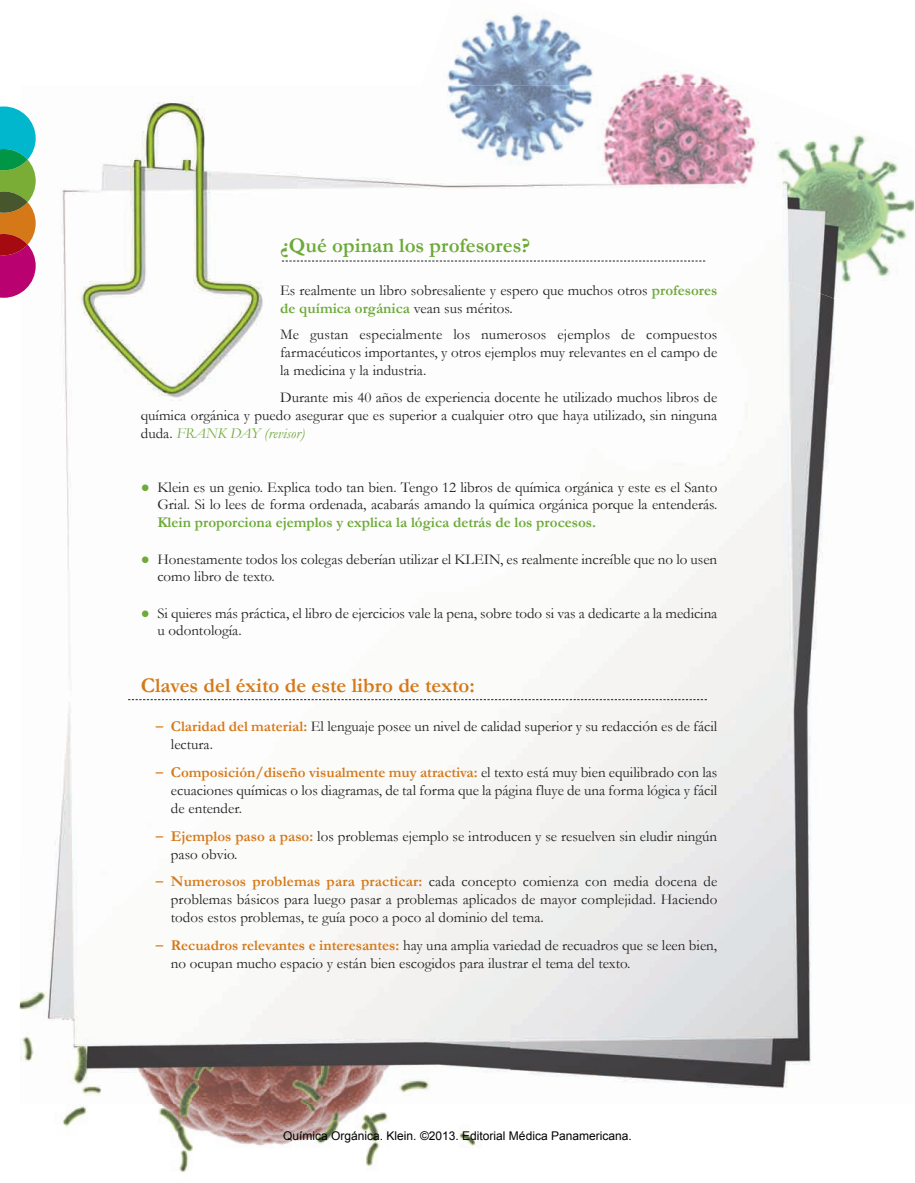
<style>
.page{position:relative;width:915px;height:1183px;background:#fff}
.page>*{position:absolute;margin:0;border:0;box-sizing:border-box;transform-origin:0 0}
.t1{font:700 21px "Garamond";color:#d57918}
.t2{font:700 21px "Garamond";color:#6daa38}
.t3{font:15px/18px "Garamond";color:#231f20}
.t4{font:700 15px "Garamond";color:#6daa38}
.t5{font:12px "Arial";color:#000}
.s1{font-weight:700;color:#6daa38}
.s2{font-style:italic;color:#6daa38}
.s3{font-family:"Trebuchet MS";color:#6daa38}
.s4{font-family:"Univers LT";color:#d57918}
.s5{font-weight:700;color:#d57918}
</style>
<div class="page">
<img style="left:19px;top:997px;width:457px;height:175px">
<img style="left:443px;top:13px;width:273px;height:72px">
<img style="left:21px;top:99px;width:813px;height:1004px">
<img style="left:401px;top:85px;width:512px;height:236px">
<svg style="left:0;top:106px;width:36px;height:192px;background:#837e73"></svg>
<svg style="left:282px;top:261px;width:423px;height:1px"></svg>
<svg style="left:128px;top:699px;width:578px;height:1px"></svg>
<h1 class="t2" style="left:280px;top:234px;width:251px">¿Qué opinan los profesores?</h1>
<p class="t3" style="left:280px;top:281px;width:438px">Es realmente un libro sobresaliente y espero que muchos otros <span class="s1">profesores de química orgánica</span> vean sus méritos.</p>
<p class="t3" style="left:280px;top:326px;width:438px;text-align:justify">Me gustan especialmente los numerosos ejemplos de compuestos farmacéuticos importantes, y otros ejemplos muy relevantes en el campo de la medicina y la industria.</p>
<p class="t3" style="left:141px;top:388px;width:577px;text-align:justify;text-indent:139px">Durante mis 40 años de experiencia docente he utilizado muchos libros de química orgánica y puedo asegurar que es superior a cualquier otro que haya utilizado, sin ninguna duda. <span class="s2">FRANK DAY (revisor)</span></p>
<p class="t3" style="left:141px;top:478px;width:577px;text-align:right"><span class="s3">●</span> Klein es un genio. Explica todo tan bien. Tengo 12 libros de química orgánica y este es el Santo<br>Grial. Si lo lees de forma ordenada, acabarás amando la química orgánica porque la entenderás.</p>
<p class="t4" style="left:157px;top:514px;width:440px">Klein proporciona ejemplos y explica la lógica detrás de los procesos.</p>
<p class="t3" style="left:157px;top:550px;width:561px;text-indent:-17px"><span class="s3">●</span> Honestamente todos los colegas deberían utilizar el KLEIN, es realmente increíble que no lo usen como libro de texto.</p>
<p class="t3" style="left:157px;top:604px;width:561px;text-indent:-17px"><span class="s3">●</span> Si quieres más práctica, el libro de ejercicios vale la pena, sobre todo si vas a dedicarte a la medicina u odontología.</p>
<h1 class="t1" style="left:141px;top:674px;width:335px">Claves del éxito de este libro de texto:</h1>
<p class="t3" style="left:171px;top:718px;width:547px;text-indent:-15px"><span class="s4">–</span> <span class="s5">Claridad del material:</span> El lenguaje posee un nivel de calidad superior y su redacción es de fácil lectura.</p>
<p class="t3" style="left:171px;top:763px;width:547px;text-align:justify;text-indent:-15px"><span class="s4">–</span> <span class="s5">Composición/diseño visualmente muy atractiva:</span> el texto está muy bien equilibrado con las ecuaciones químicas o los diagramas, de tal forma que la página fluye de una forma lógica y fácil de entender.</p>
<p class="t3" style="left:171px;top:827px;width:547px;text-indent:-15px"><span class="s4">–</span> <span class="s5">Ejemplos paso a paso:</span> los problemas ejemplo se introducen y se resuelven sin eludir ningún paso obvio.</p>
<p class="t3" style="left:171px;top:872px;width:548px;text-align:justify;text-indent:-15px"><span class="s4">–</span> <span class="s5">Numerosos problemas para practicar:</span> cada concepto comienza con media docena de problemas básicos para luego pasar a problemas aplicados de mayor complejidad. Haciendo todos estos problemas, te guía poco a poco al dominio del tema.</p>
<p class="t3" style="left:171px;top:936px;width:547px;text-indent:-15px"><span class="s4">–</span> <span class="s5">Recuadros relevantes e interesantes:</span> hay una amplia variedad de recuadros que se leen bien, no ocupan mucho espacio y están bien escogidos para ilustrar el tema del texto.</p>
<p class="t5" style="left:283px;top:1127px;width:350px">Química Orgánica. Klein. ©2013. Editorial Médica Panamericana.</p>
</div>
